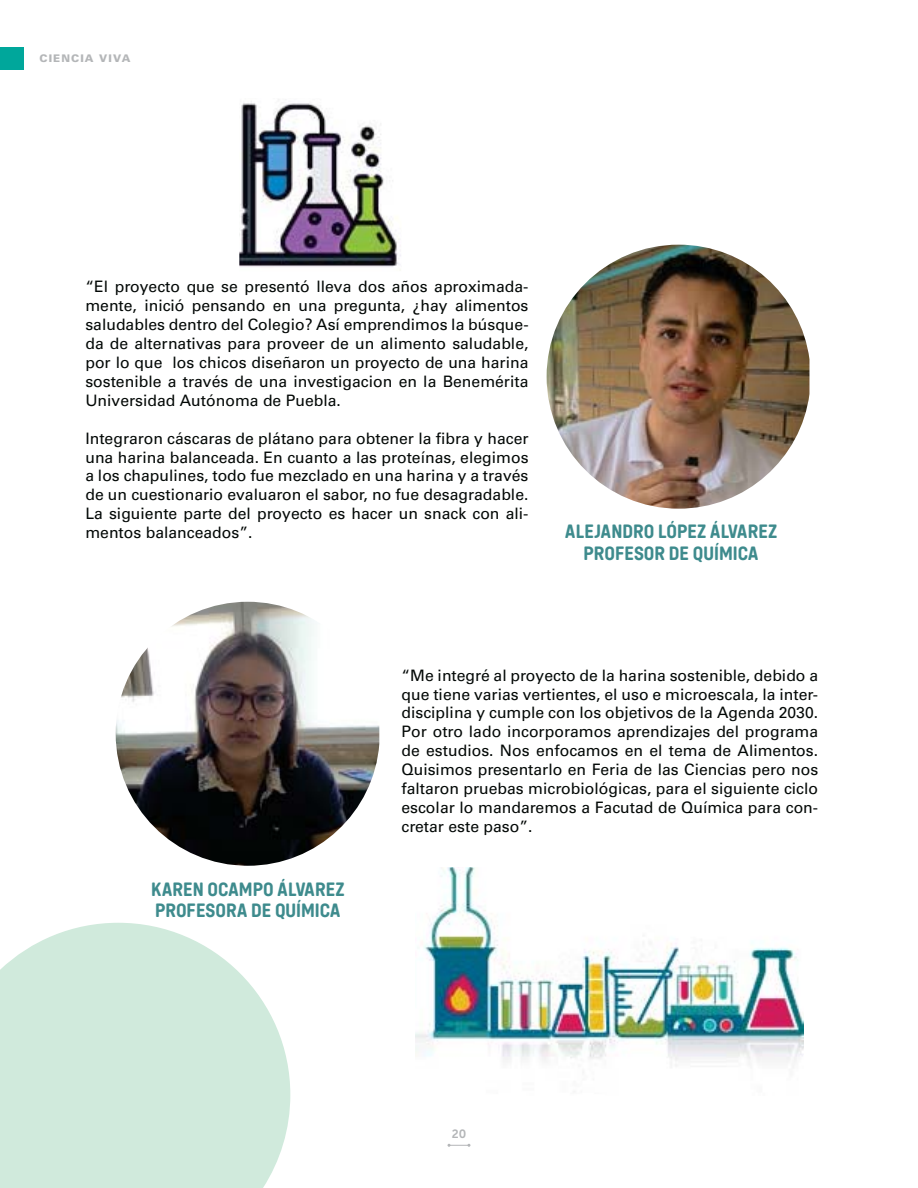
<style>
.page{position:relative;width:918px;height:1188px;background:#fff}
.page>*{position:absolute;margin:0;border:0;box-sizing:border-box;transform-origin:0 0}
.t1{font:18px/21.6px "Colatera Soft";color:#3e8b8d}
.t2{font:15.75px/18.9px "Univers LT 55 Rm";color:#030806;text-align:justify}
.t3{font:12px "Museo Sans 700";color:#b4b6b8}
.t4{font:10.5px "Univers LT 75 Blk";letter-spacing:.1em;color:#b4b6b8}
</style>
<div class="page">
<svg style="left:448px;top:1144px;width:22px;height:3px"></svg>
<div style="left:0;top:47px;width:23px;height:23px;background:#00a79b"></div>
<svg style="left:0;top:923px;width:290px;height:265px;background:#d5ece0"></svg>
<img style="left:547px;top:245px;width:262px;height:264px">
<img style="left:116px;top:602px;width:263px;height:264px;border-radius:129px">
<img style="left:416px;top:867px;width:388px;height:199px">
<img style="left:239px;top:99px;width:162px;height:168px">
<p class="t4" style="left:40px;top:52px;width:92px">CIENCIA VIVA</p>
<p class="t2" style="left:85px;top:278px;width:445px">“El proyecto que se presentó lleva dos años aproximada&shy;mente, inició pensando en una pregunta, ¿hay alimentos saludables dentro del Colegio? Así emprendimos la búsque&shy;da de alternativas para proveer de un alimento saludable, por lo que los chicos diseñaron un proyecto de una harina sostenible a través de una investigacion en la Benemérita Universidad Autónoma de Puebla.</p>
<p class="t2" style="left:85px;top:429px;width:445px">Integraron cáscaras de plátano para obtener la fibra y hacer una harina balanceada. En cuanto a las proteínas, elegimos a los chapulines, todo fue mezclado en una harina y a través de un cuestionario evaluaron el sabor, no fue desagradable.<br>La siguiente parte del proyecto es hacer un snack con ali&shy;mentos balanceados”.</p>
<p class="t1" style="left:565px;top:520px;width:214px;text-align:center">ALEJANDRO LÓPEZ ÁLVAREZ<br>PROFESOR DE QUÍMICA</p>
<p class="t1" style="left:151px;top:878px;width:195px">KAREN OCAMPO ÁLVAREZ<br>PROFESORA DE QUÍMICA</p>
<p class="t2" style="left:401px;top:666px;width:418px">“Me integré al proyecto de la harina sostenible, debido a que tiene varias vertientes, el uso e microescala, la inter&shy;disciplina y cumple con los objetivos de la Agenda 2030.<br>Por otro lado incorporamos aprendizajes del programa de estudios. Nos enfocamos en el tema de Alimentos.<br>Quisimos presentarlo en Feria de las Ciencias pero nos faltaron pruebas microbiológicas, para el siguiente ciclo escolar lo mandaremos a Facutad de Química para con&shy;cretar este paso”.</p>
<p class="t3" style="left:452px;top:1127px;width:16px">20</p>
</div>
